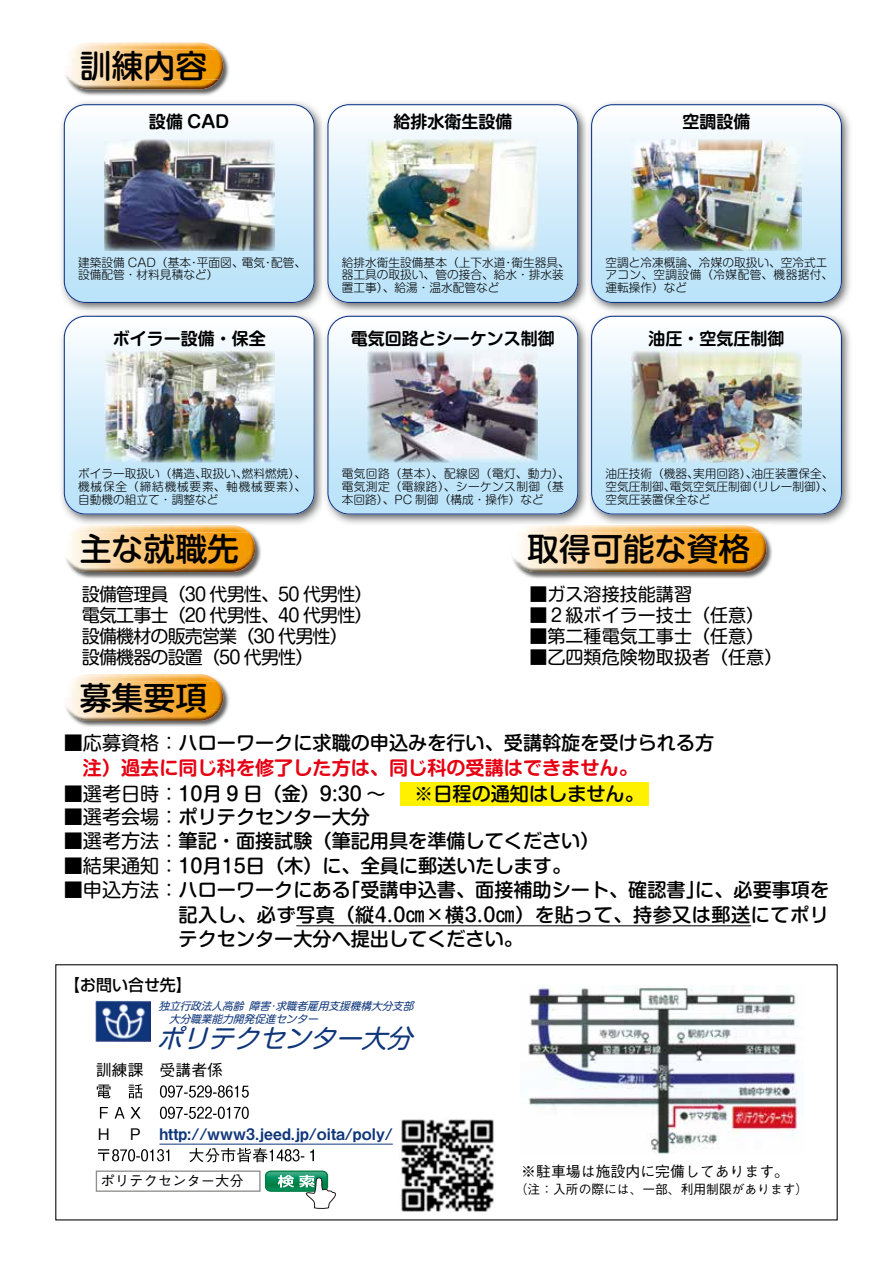
<style>
.page{position:relative;width:893px;height:1263px;background:#fff}
.page>*{position:absolute;margin:0;border:0;box-sizing:border-box;transform-origin:0 0}
.t1{font:500 31.95px "Shin M Go Pr 6 N";color:#000}
.t2{font:italic 25.5px "Shin M Go Pr 6 N";color:#0f367a}
.t3{font:500 19.2px/24.5px "Shin M Go Pr 6 N";color:#000;text-align:justify}
.t4{font:700 19.2px "Shin M Go Pr 6 N De";color:#e60012}
.t5{font:18px/21.3px "Shin M Go Pr 6 N";letter-spacing:-.05em;color:#000}
.t6{font:18px "Shin M Go Pr 6 N";color:#000}
.t7{font:700 16.95px "Shin M Go Pr 6 N De";color:#000}
.t8{font:15.9px "Midashi Go Pr 6 N MB31";color:#0f367a}
.t9{font:500 15.9px "Shin Go Pr 6 N";color:#000}
.t10{font:500 15.9px "Gothic BBB Pr 6 N";color:#000}
.t11{font:500 14.85px "Gothic BBB Pr 6 N";color:#000}
.t12{font:500 14.4px "Gothic BBB Pr 6 N";color:#000}
.t13{font:500 12.75px "Gothic BBB Pr 6 N";color:#000}
.t14{font:300 11.7px/12.8px "Shin M Go Pr 6 N";color:#000}
.t15{font:300 11.7px/12.8px "Shin M Go Pr 6 N";letter-spacing:.035em;color:#000}
.t16{font:italic 10.65px/12.8px "Shin M Go Pr 6 N";color:#0f367a}
.s1{font-weight:400}
.s2{font-family:"Gothic BBB Pr 6 N";font-weight:500;color:#000}
</style>
<div class="page">
<img style="left:67px;top:679px;width:162px;height:48px">
<img style="left:70px;top:674px;width:147px;height:7px">
<img style="left:68px;top:711px;width:155px;height:10px">
<img style="left:65px;top:681px;width:158px;height:30px">
<img style="left:67px;top:530px;width:194px;height:49px">
<img style="left:70px;top:526px;width:179px;height:6px">
<img style="left:68px;top:562px;width:187px;height:10px">
<img style="left:65px;top:532px;width:190px;height:30px">
<img style="left:514px;top:530px;width:258px;height:49px">
<img style="left:518px;top:526px;width:242px;height:6px">
<img style="left:516px;top:562px;width:246px;height:10px">
<img style="left:512px;top:532px;width:254px;height:30px">
<img style="left:67px;top:42px;width:162px;height:54px">
<img style="left:70px;top:43px;width:147px;height:7px">
<img style="left:68px;top:79px;width:155px;height:10px">
<img style="left:65px;top:50px;width:158px;height:29px">
<img style="left:326px;top:102px;width:524px;height:209px">
<svg style="left:327px;top:104px;width:251px;height:199px"></svg>
<img style="left:368px;top:139px;width:170px;height:112px">
<img style="left:61px;top:102px;width:265px;height:209px">
<svg style="left:64px;top:104px;width:251px;height:199px"></svg>
<img style="left:104px;top:139px;width:170px;height:112px">
<img style="left:586px;top:102px;width:4px;height:209px">
<svg style="left:591px;top:104px;width:251px;height:199px"></svg>
<img style="left:631px;top:139px;width:170px;height:112px">
<img style="left:61px;top:315px;width:529px;height:209px">
<svg style="left:327px;top:316px;width:251px;height:198px"></svg>
<img style="left:368px;top:351px;width:170px;height:111px">
<img style="left:590px;top:315px;width:260px;height:209px">
<img style="left:590px;top:525px;width:159px;height:1px">
<svg style="left:591px;top:316px;width:251px;height:198px"></svg>
<img style="left:631px;top:351px;width:170px;height:111px">
<img style="left:85px;top:525px;width:153px;height:1px">
<img style="left:322px;top:315px;width:4px;height:209px">
<svg style="left:64px;top:316px;width:251px;height:198px"></svg>
<img style="left:104px;top:351px;width:170px;height:111px">
<img style="left:521px;top:985px;width:277px;height:169px">
<img style="left:96px;top:1000px;width:54px;height:42px">
<hr style="left:159px;top:1144px;width:234px;height:1px;background:#0f367a">
<svg style="left:97px;top:1084px;width:152px;height:14px"></svg>
<svg style="left:100px;top:1107px;width:149px;height:12px"></svg>
<svg style="left:98px;top:1148px;width:216px;height:14px"></svg>
<div style="left:96px;top:1170px;width:165px;height:22px;border:1px solid #8e8e8d"></div>
<svg style="left:264px;top:1170px;width:72px;height:39px"></svg>
<img style="left:401px;top:1119px;width:93px;height:92px">
<hr style="left:296px;top:925px;width:455px;height:1px;background:#000">
<div style="left:400px;top:782px;width:249px;height:24px;background:#fff100"></div>
<h1 class="t1" style="left:80px;top:40px;width:129px">訓練内容</h1>
<h3 class="t7" style="left:149px;top:107px;width:82px">設備 CAD</h3>
<h3 class="t7" style="left:393px;top:107px;width:121px">給排水衛生設備</h3>
<h3 class="t7" style="left:682px;top:107px;width:70px">空調設備</h3>
<p class="t14" style="left:78px;top:255px;width:142px">建築設備 CAD（基本<br>設備配管・材料見積など(</p>
<p class="t14" style="left:242px;top:255px;width:25px">電気</p>
<p class="t14" style="left:271px;top:255px;width:37px">配管、</p>
<p class="t14" style="left:197px;top:255px;width:48px">平面図、</p>
<p class="t14" style="left:188px;top:255px;width:13px">・</p>
<p class="t14" style="left:262px;top:255px;width:13px">・</p>
<p class="t14" style="left:342px;top:255px;width:224px">給排水衛生設備基本（上下水道<br>器工具の取扱い、管の接合、給水・排水装置工事）、給湯・温水配管など</p>
<p class="t14" style="left:511px;top:255px;width:60px">衛生器具、</p>
<p class="t14" style="left:503px;top:255px;width:13px">・</p>
<p class="t14" style="left:605px;top:255px;width:229px">空調と冷凍概論、冷媒の取扱い、空冷式エアコン、空調設備（冷媒配管、機器据付、運転操作）など</p>
<h3 class="t7" style="left:113px;top:324px;width:155px">ボイラー設備・保全</h3>
<h3 class="t7" style="left:351px;top:324px;width:206px">電気回路とシーケンス制御</h3>
<h3 class="t7" style="left:648px;top:324px;width:138px">油圧・空気圧制御</h3>
<p class="t14" style="left:78px;top:467px;width:230px">ボイラー取扱い（構造、<br>機械保全（締結機械要素、軸機械要素、(自動機の組立て・調整など</p>
<p class="t14" style="left:242px;top:467px;width:66px">燃料燃焼、(</p>
<p class="t14" style="left:201px;top:467px;width:48px">取扱い、</p>
<p class="t15" style="left:342px;top:467px;width:229px">電気回路（基本）、配線図（電灯、動力、(電気測定（電線路）、シーケンス制御（基本回路）、PC 制御（構成・操作）など</p>
<p class="t14" style="left:752px;top:467px;width:83px">油圧装置保全、</p>
<p class="t14" style="left:605px;top:467px;width:95px">油圧技術（機器、</p>
<p class="t14" style="left:693px;top:467px;width:66px">実用回路）、</p>
<p class="t14" style="left:746px;top:479px;width:89px">（リレー制御、(</p>
<p class="t14" style="left:605px;top:479px;width:107px">空気圧制御、<br>空気圧装置保全など</p>
<p class="t14" style="left:670px;top:479px;width:83px">電気空気圧制御</p>
<h1 class="t1" style="left:80px;top:523px;width:161px">主な就職先</h1>
<h1 class="t1" style="left:527px;top:523px;width:225px">取得可能な資格</h1>
<h3 class="t5" style="left:82px;top:582px;width:292px">設備管理員（30 代男性、50 代男性(電気工事士（20 代男性、40 代男性(設備機材の販売営業（30 代男性(<br>設備機器の設置（50 代男性(</h3>
<h1 class="t1" style="left:80px;top:671px;width:129px">募集要項</h1>
<h3 class="t6" style="left:529px;top:579px;width:164px">■ガス溶接技能講習</h3>
<h3 class="t6" style="left:529px;top:600px;width:236px">■２級ボイラー技士（任意(</h3>
<h3 class="t6" style="left:529px;top:622px;width:236px">■第二種電気工事士（任意(</h3>
<h3 class="t6" style="left:529px;top:643px;width:254px">■乙四類危険物取扱者（任意(</h3>
<h3 class="t3" style="left:64px;top:730px;width:652px"><span class="s1">■応募資格：</span>ハローワークに求職の申込みを行い、受講斡旋を受けられる方</h3>
<h3 class="t4" style="left:83px;top:752px;width:556px">注）過去に同じ科を修了した方は、同じ科の受講はできません。</h3>
<h3 class="t3" style="left:64px;top:781px;width:582px"><span class="s1">■選考日時：</span>10月 9 日（金）9:30 ～　 ※日程の通知はしません。</h3>
<h3 class="t3" style="left:64px;top:803px;width:308px"><span class="s1">■選考会場：</span>ポリテクセンター大分</h3>
<h3 class="t3" style="left:64px;top:828px;width:537px"><span class="s1">■選考方法：</span>筆記・面接試験（筆記用具を準備してください(</h3>
<h3 class="t3" style="left:64px;top:852px;width:509px"><span class="s1">■結果通知：</span>10月15日（木）に、全員に郵送いたします。</h3>
<h3 class="t3" style="left:179px;top:877px;width:652px;text-indent:-115px"><span class="s1">■申込方法：</span>ハローワークにある｢受講申込書、面接補助シート、確認書に｣ 、必要事項を記入し、必ず写真（縦4.0㎝×横3.0㎝）を貼って、持参又は郵送にてポリテクセンター大分へ提出してください。</h3>
<h3 class="t9" style="left:64px;top:972px;width:129px">【お問い合せ先【</h3>
<p class="t16" style="left:158px;top:999px;width:261px">独立行政法人高齢障害求職者雇用支援機構大分支部</p>
<p class="t16" style="left:169px;top:999px;width:155px;text-indent:101px">･<br>大分職業能力開発促進センター</p>
<p class="t16" style="left:158px;top:1012px;width:16px">　</p>
<h2 class="t2" style="left:157px;top:1018px;width:267px">ポリテクセンター大分</h2>
<h3 class="t10" style="left:96px;top:1057px;width:129px">訓練課　受講者係</h3>
<h3 class="t8" style="left:96px;top:1121px;width:299px"><span class="s2">Ｈ　Ｐ　</span>http://www3.jeed j p. /oita/poly/</h3>
<p class="t12" style="left:100px;top:1169px;width:145px">ポリテクセンター大分</p>
<p class="t11" style="left:521px;top:1160px;width:269px">※駐車場は施設内に完備してあります。</p>
<p class="t13" style="left:515px;top:1179px;width:295px">（注：入所の際には、一部、利用制限があります(</p>
</div>
